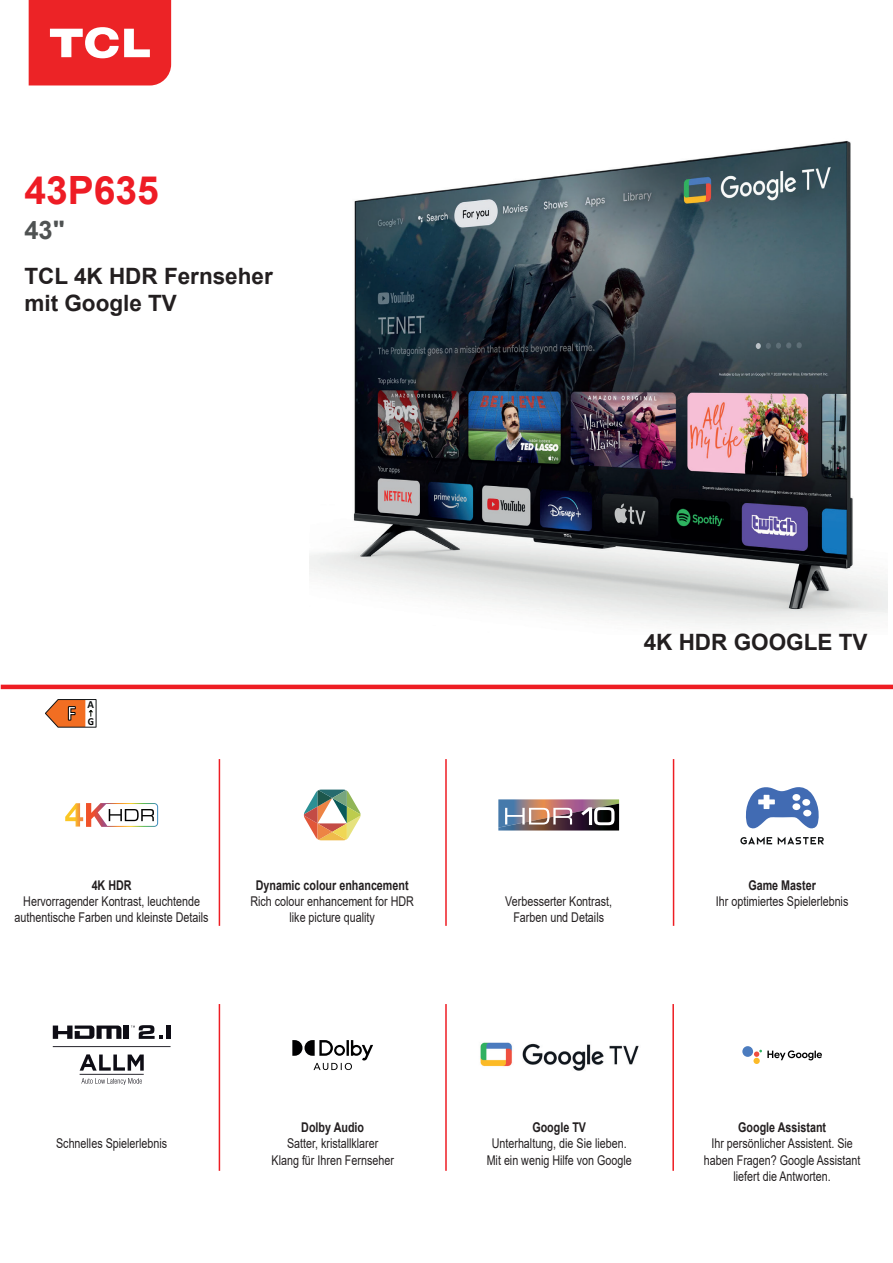
<style>
.page{position:relative;width:893px;height:1263px;background:#fff}
.page>*{position:absolute;margin:0;border:0;box-sizing:border-box;transform-origin:0 0}
.t1{font:700 39px "Arial";color:#ee1c25}
.t2{font:700 25.5px "Arial";color:#4f5252}
.t3{font:700 22.5px/27px "Arial";color:#231f20}
.t4{font:700 21.3px "Calibri";color:#fff;scale:.92 1}
.t5{font:13.35px/16px "Arial";color:#231f20;text-align:center;scale:.8 1}
.t6{font:700 13.35px "Arial";color:#231f20;scale:.8 1}
.t7{font:700 10.8px "Calibri";color:#0f1213}
.t8{font:700 10.65px "Calibri";color:#000001;scale:.92 1}
</style>
<div class="page">
<img style="left:309px;top:140px;width:579px;height:487px">
<svg style="left:29px;top:0;width:142px;height:85px;background:#ee3f41"></svg>
<hr style="left:1px;top:685px;width:892px;height:4px;background:#ee1d23">
<hr style="left:219px;top:759px;width:1px;height:167px;background:#ee1d23">
<hr style="left:445px;top:759px;width:2px;height:167px;background:#ee1d23">
<hr style="left:673px;top:759px;width:1px;height:167px;background:#ee1d23">
<hr style="left:219px;top:1004px;width:1px;height:167px;background:#ee1d23">
<hr style="left:445px;top:1004px;width:2px;height:167px;background:#ee1d23">
<hr style="left:672px;top:1004px;width:2px;height:167px;background:#ee1d23">
<svg style="left:45px;top:699px;width:51px;height:28px"></svg>
<svg style="left:754px;top:1050px;width:68px;height:10px"></svg>
<div style="left:753px;top:1058px;width:7px;height:6px;background:#fcba28;border-radius:50%"></div>
<div style="left:742px;top:1046px;width:11px;height:11px;background:#4c7cbf;border-radius:50%"></div>
<svg style="left:292px;top:1040px;width:81px;height:30px"></svg>
<svg style="left:498px;top:799px;width:122px;height:31px;background:#85747b"></svg>
<div style="left:124px;top:1025px;width:5px;height:14px;background:#0e0d15"></div>
<svg style="left:53px;top:1025px;width:68px;height:14px"></svg>
<svg style="left:131px;top:1025px;width:31px;height:14px"></svg>
<div style="left:166px;top:1025px;width:5px;height:14px;background:#0e0d15"></div>
<hr style="left:53px;top:1046px;width:118px;height:1px;background:#0e0d15">
<svg style="left:80px;top:1054px;width:64px;height:16px"></svg>
<hr style="left:80px;top:1074px;width:64px;height:1px;background:#0e0d15">
<svg style="left:81px;top:1078px;width:61px;height:7px"></svg>
<img style="left:480px;top:1042px;width:159px;height:29px">
<svg style="left:740px;top:837px;width:32px;height:7px"></svg>
<svg style="left:778px;top:837px;width:46px;height:7px"></svg>
<svg style="left:745px;top:787px;width:74px;height:42px"></svg>
<svg style="left:65px;top:803px;width:93px;height:24px"></svg>
<svg style="left:304px;top:789px;width:57px;height:51px"></svg>
<h1 class="t1" style="left:24px;top:163px;width:136px">43P635</h1>
<h2 class="t2" style="left:24px;top:212px;width:42px">43 "</h2>
<h3 class="t3" style="left:24px;top:263px;width:250px">TCL 4K HDR Fernseher mit Google TV</h3>
<h3 class="t4" style="left:67px;top:700px;width:11px">F</h3>
<p class="t7" style="left:88px;top:698px;width:8px">A</p>
<p class="t8" style="left:88px;top:715px;width:8px">G</p>
<h3 class="t3" style="left:644px;top:629px;width:225px">4K HDR GOOGLE TV</h3>
<p class="t6" style="left:92px;top:876px;width:51px">4K HDR</p>
<p class="t5" style="left:15px;top:893px;width:244px">Hervorragender Kontrast, leuchtende authentische Farben und kleinste Details</p>
<p class="t6" style="left:256px;top:876px;width:192px">Dynamic colour enhancement</p>
<p class="t5" style="left:250px;top:893px;width:206px">Rich colour enhancement for HDR like picture quality</p>
<p class="t5" style="left:505px;top:893px;width:135px">Verbesserter Kontrast,<br>Farben und Details</p>
<p class="t6" style="left:748px;top:876px;width:86px">Game Master</p>
<p class="t5" style="left:716px;top:893px;width:167px">Ihr optimiertes Spielerlebnis</p>
<p class="t5" style="left:56px;top:1136px;width:140px">Schnelles Spielerlebnis</p>
<p class="t6" style="left:301px;top:1118px;width:80px">Dolby Audio</p>
<p class="t5" style="left:272px;top:1135px;width:154px">Satter, kristallklarer<br>Klang für Ihren Fernseher</p>
<p class="t6" style="left:532px;top:1118px;width:69px">Google TV</p>
<p class="t5" style="left:487px;top:1135px;width:183px">Unterhaltung, die Sie lieben.<br>Mit ein wenig Hilfe von Google</p>
<p class="t6" style="left:738px;top:1118px;width:111px">Google Assistant</p>
<p class="t5" style="left:704px;top:1135px;width:197px">Ihr persönlicher Assistent. Sie haben Fragen? Google Assistant liefert die Antworten.</p>
</div>
